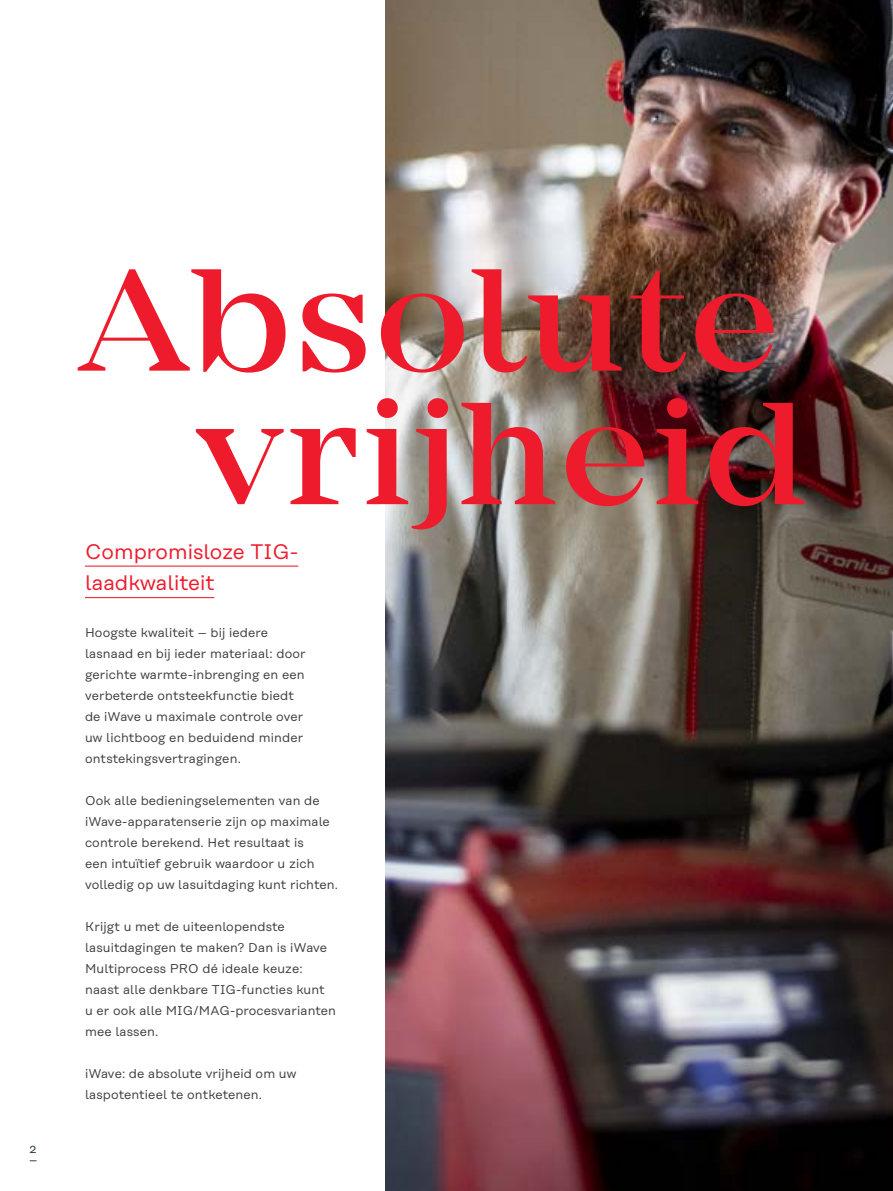
<style>
.page{position:relative;width:893px;height:1191px;background:#fff}
.page>*{position:absolute;margin:0;border:0;box-sizing:border-box;transform-origin:0 0}
.t1{font:500 151.2px "Mirador";letter-spacing:.02em;color:#ee1b2d}
.t2{font:21px/31.5px "Rational Text";color:#ee1b2d}
.t3{font:12.75px/21px "Rational Text";letter-spacing:.01em;color:#3e3e3f}
.t4{font:12px "Rational Text";color:#1f3643}
</style>
<div class="page">
<img style="left:386px;top:0;width:507px;height:1191px">
<hr style="left:85px;top:565px;width:213px;height:1px;background:#ee1b2d">
<hr style="left:85px;top:597px;width:129px;height:1px;background:#ee1b2d">
<p class="t4" style="left:30px;top:1142px;width:8px">2</p>
<h1 class="t1" style="left:78px;top:232px;width:702px">Absolute</h1>
<h1 class="t1" style="left:197px;top:365px;width:612px">vrijheid</h1>
<h2 class="t2" style="left:85px;top:535px;width:215px">Compromisloze TIG&shy;laadkwaliteit</h2>
<p class="t3" style="left:85px;top:622px;width:222px">Hoogste kwaliteit – bij iedere lasnaad en bij ieder materiaal: door gerichte warmte-inbrenging en een verbeterde ontsteekfunctie biedt de iWave u maximale controle over uw lichtboog en beduidend minder ontstekingsvertragingen.</p>
<p class="t3" style="left:85px;top:790px;width:255px">Ook alle bedieningselementen van de iWave-apparatenserie zijn op maximale controle berekend. Het resultaat is<br>een intuïtief gebruik waardoor u zich volledig op uw lasuitdaging kunt richten.</p>
<p class="t3" style="left:85px;top:916px;width:253px">Krijgt u met de uiteenlopendste lasuitdagingen te maken? Dan is iWave<br>Multiprocess PRO dé ideale keuze: naast alle denkbare TIG‑functies kunt<br>u er ook alle MIG/MAG-procesvarianten mee lassen.</p>
<p class="t3" style="left:85px;top:1063px;width:213px">iWave: de absolute vrijheid om uw laspotentieel te ontketenen.</p>
</div>
